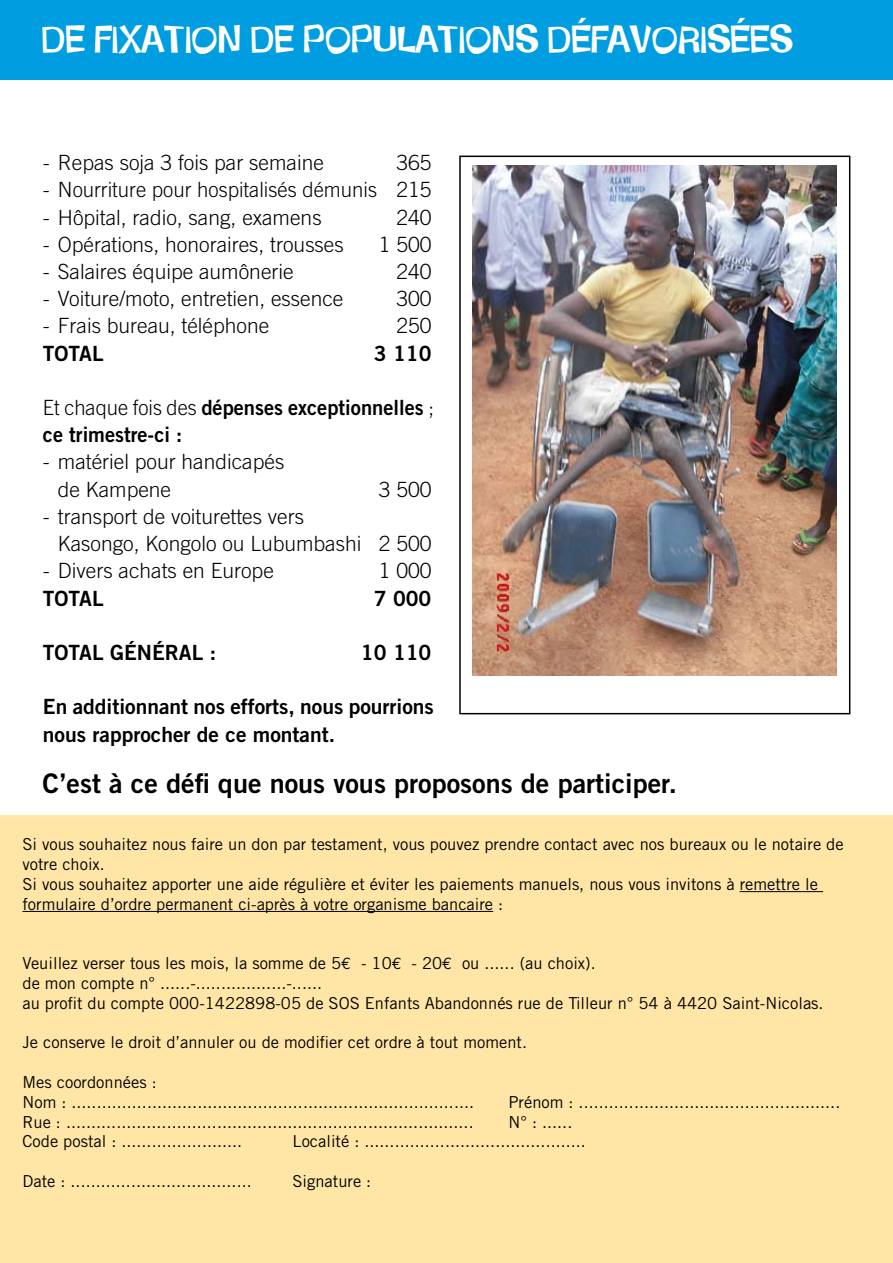
<style>
.page{position:relative;width:893px;height:1263px;background:#fff}
.page>*{position:absolute;margin:0;border:0;box-sizing:border-box;transform-origin:0 0}
.t1{font:36px "Schmelvetica";color:#fff}
.t2{font:27px "Trade Gothic Bold Two";color:#000}
.t3{font:300 21px/27.2px "Trade Gothic";color:#000}
.t4{font:21px/27.2px "Trade Gothic Bold Two";color:#000}
.t5{font:21px/27.2px "Trade Gothic Bold Two";color:#000;scale:.96 1}
.t6{font:16.5px/19.8px "Trade Gothic";color:#000}
.s1{font-family:"Trade Gothic";font-weight:300}
.s2{font-family:"Euro Mono"}
</style>
<div class="page">
<div style="left:0;top:0;width:893px;height:80px;background:#009ee0"></div>
<div style="left:0;top:815px;width:893px;height:448px;background:#ffe6a7"></div>
<hr style="left:740px;top:891px;width:83px;height:1px;background:#000">
<hr style="left:22px;top:911px;width:471px;height:1px;background:#000">
<div style="left:459px;top:156px;width:391px;height:558px;border:2px solid #000"></div>
<img style="left:472px;top:165px;width:365px;height:510px">
<h1 class="t1" style="left:42px;top:14px;width:752px">DE FIXATION DE POPULATIONS DÉFAVORISÉES</h1>
<p class="t3" style="left:43px;top:149px;width:283px">- Repas soja 3 fois par semaine</p>
<p class="t3" style="left:396px;top:149px;width:37px">365</p>
<p class="t3" style="left:43px;top:176px;width:390px">- Nourriture pour hospitalisés démunis 215</p>
<p class="t3" style="left:43px;top:203px;width:280px">- Hôpital, radio, sang, examens</p>
<p class="t3" style="left:396px;top:203px;width:37px">240</p>
<p class="t3" style="left:43px;top:230px;width:302px">- Opérations, honoraires, trousses</p>
<p class="t3" style="left:379px;top:230px;width:54px">1 500</p>
<p class="t3" style="left:43px;top:258px;width:252px">- Salaires équipe aumônerie</p>
<p class="t3" style="left:396px;top:258px;width:37px">240</p>
<p class="t3" style="left:43px;top:285px;width:302px">- Voiture/moto, entretien, essence</p>
<p class="t3" style="left:396px;top:285px;width:37px">300</p>
<p class="t3" style="left:43px;top:312px;width:228px">- Frais bureau, téléphone</p>
<p class="t3" style="left:396px;top:312px;width:37px">250</p>
<p class="t4" style="left:43px;top:339px;width:62px">TOTAL</p>
<p class="t4" style="left:374px;top:339px;width:59px">3 110</p>
<p class="t5" style="left:43px;top:394px;width:409px"><span class="s1">Et chaque fois des</span> dépenses exceptionnelles <span class="s1">; </span>ce trimestre-ci :</p>
<p class="t3" style="left:58px;top:448px;width:228px;text-indent:-15px">- matériel pour handicapés de Kampene</p>
<p class="t3" style="left:379px;top:475px;width:54px">3 500</p>
<p class="t3" style="left:58px;top:503px;width:375px;text-indent:-15px">- transport de voiturettes vers<br>Kasongo, Kongolo ou Lubumbashi 2 500</p>
<p class="t3" style="left:43px;top:557px;width:232px">- Divers achats en Europe</p>
<p class="t3" style="left:379px;top:557px;width:54px">1 000</p>
<p class="t4" style="left:43px;top:584px;width:62px">TOTAL</p>
<p class="t4" style="left:374px;top:584px;width:59px">7 000</p>
<p class="t4" style="left:43px;top:639px;width:175px">TOTAL GÉNÉRAL :</p>
<p class="t4" style="left:361px;top:639px;width:72px">10 110</p>
<p class="t4" style="left:43px;top:693px;width:392px">En additionnant nos efforts, nous pourrions nous rapprocher de ce montant.</p>
<h2 class="t2" style="left:43px;top:766px;width:636px">C’est à ce défi que nous vous proposons de participer.</h2>
<p class="t6" style="left:22px;top:834px;width:823px">Si vous souhaitez nous faire un don par testament, vous pouvez prendre contact avec nos bureaux ou le notaire de votre choix.<br>Si vous souhaitez apporter une aide régulière et éviter les paiements manuels, nous vous invitons à remettre le formulaire d’ordre permanent ci-après à votre organisme bancaire :</p>
<p class="t6" style="left:22px;top:953px;width:803px">Veuillez verser tous les mois, la somme de 5<span class="s2">€</span> - 10<span class="s2">€</span> - 20<span class="s2">€</span> ou ...... (au choix).<br>de mon compte n° ......-..................-......<br>au profit du compte 000-1422898-05 de SOS Enfants Abandonnés rue de Tilleur n° 54 à 4420 Saint-Nicolas.</p>
<p class="t6" style="left:22px;top:1032px;width:506px">Je conserve le droit d’annuler ou de modifier cet ordre à tout moment.</p>
<p class="t6" style="left:22px;top:1072px;width:453px">Mes coordonnées :<br>Nom : ................................................................................</p>
<p class="t6" style="left:509px;top:1092px;width:333px">Prénom : ....................................................</p>
<p class="t6" style="left:22px;top:1111px;width:453px">Rue : .................................................................................</p>
<p class="t6" style="left:509px;top:1111px;width:65px">N° : ......</p>
<p class="t6" style="left:22px;top:1131px;width:221px">Code postal : ........................</p>
<p class="t6" style="left:293px;top:1131px;width:295px">Localité : ............................................</p>
<p class="t6" style="left:22px;top:1171px;width:231px">Date : ....................................</p>
<p class="t6" style="left:293px;top:1171px;width:80px">Signature :</p>
</div>
